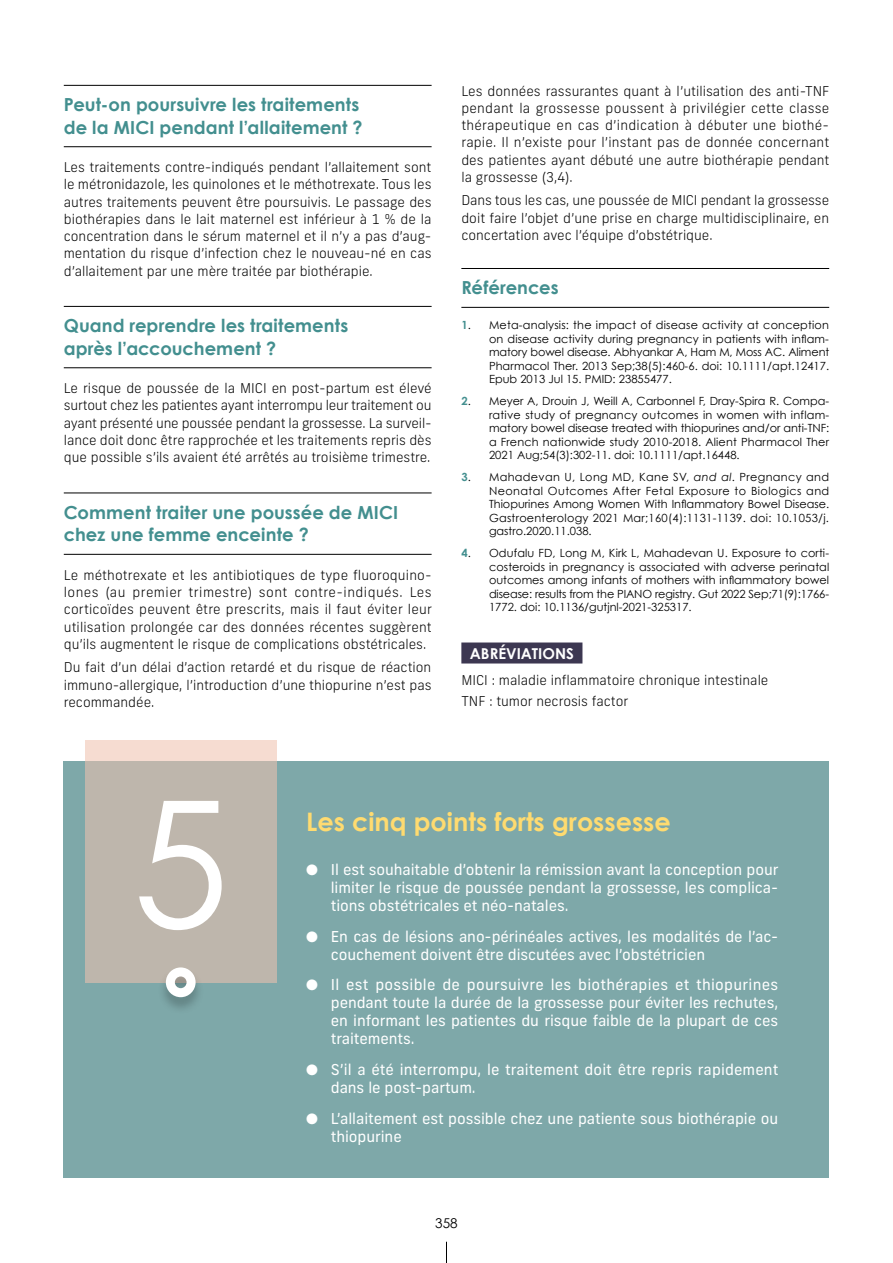
<style>
.page{position:relative;width:893px;height:1263px;background:#fff}
.page>*{position:absolute;margin:0;border:0;box-sizing:border-box;transform-origin:0 0}
.t1{font:175.5px "Century Gothic";color:#fff}
.t2{font:700 25.5px "Century Gothic";color:#ffdb70}
.t3{font:700 18px/22.5px "Century Gothic";letter-spacing:.005em;color:#438f8f}
.t4{font:15px/18px "New Frank";letter-spacing:-.005em;color:#fff}
.t5{font:700 15px "Century Gothic";color:#fff}
.t6{font:300 13.5px/17.2px "New Frank";color:#000;text-align:justify}
.t7{font:13.5px "Century Gothic";color:#000}
.t8{font:11.25px/13.5px "Century Gothic";color:#000;text-align:justify}
.s1{font-weight:700;color:#438f8f}
.s2{font-style:italic}
</style>
<div class="page">
<svg style="left:446px;top:1242px;width:1px;height:21px"></svg>
<hr style="left:64px;top:85px;width:368px;height:1px;background:#000">
<hr style="left:64px;top:146px;width:368px;height:1px;background:#000">
<hr style="left:64px;top:306px;width:368px;height:1px;background:#000">
<hr style="left:64px;top:367px;width:368px;height:1px;background:#000">
<hr style="left:64px;top:493px;width:368px;height:1px;background:#000">
<hr style="left:64px;top:554px;width:368px;height:1px;background:#000">
<hr style="left:461px;top:268px;width:368px;height:1px;background:#000">
<hr style="left:461px;top:307px;width:368px;height:1px;background:#000">
<div style="left:461px;top:642px;width:121px;height:21px;background:#3c3751"></div>
<div style="left:64px;top:761px;width:765px;height:417px;background:#7ea8a9"></div>
<svg style="left:85px;top:740px;width:191px;height:242px;background:#c2b9af"></svg>
<div style="left:157px;top:967px;width:47px;height:47px;background:#000;opacity:.25"></div>
<svg style="left:166px;top:967px;width:30px;height:30px"></svg>
<h3 class="t3" style="left:64px;top:93px;width:300px">Peut-on poursuivre les traitements de la MICI pendant l’allaitement ?</h3>
<p class="t6" style="left:64px;top:159px;width:369px">Les traitements contre-indiqués pendant l’allaitement sont le métronidazole, les quinolones et le méthotrexate. Tous les autres traitements peuvent être poursuivis. Le passage des biothérapies dans le lait maternel est inférieur à 1 % de la concentration dans le sérum maternel et il n’y a pas d’aug&shy;mentation du risque d’infection chez le nouveau-né en cas d’allaitement par une mère traitée par biothérapie.</p>
<h3 class="t3" style="left:64px;top:314px;width:286px">Quand reprendre les traitements après l’accouchement ?</h3>
<p class="t6" style="left:64px;top:380px;width:369px">Le risque de poussée de la MICI en post-partum est élevé surtout chez les patientes ayant interrompu leur traitement ou ayant présenté une poussée pendant la grossesse. La surveil&shy;lance doit donc être rapprochée et les traitements repris dès que possible s’ils avaient été arrêtés au troisième trimestre.</p>
<h3 class="t3" style="left:64px;top:500px;width:336px">Comment traiter une poussée de MICI chez une femme enceinte ?</h3>
<p class="t6" style="left:64px;top:566px;width:370px">Le méthotrexate et les antibiotiques de type fluoroquino&shy;lones (au premier trimestre) sont contre-indiqués. Les corticoïdes peuvent être prescrits, mais il faut éviter leur utilisation prolongée car des données récentes suggèrent qu’ils augmentent le risque de complications obstétricales.</p>
<p class="t6" style="left:64px;top:659px;width:369px">Du fait d’un délai d’action retardé et du risque de réaction immuno-allergique, l’introduction d’une thiopurine n’est pas recommandée.</p>
<p class="t6" style="left:461px;top:82px;width:370px">Les données rassurantes quant à l’utilisation des anti-TNF pendant la grossesse poussent à privilégier cette classe thérapeutique en cas d’indication à débuter une biothé&shy;rapie. Il n’existe pour l’instant pas de donnée concernant des patientes ayant débuté une autre biothérapie pendant la grossesse (3,4).</p>
<p class="t6" style="left:461px;top:192px;width:369px">Dans tous les cas, une poussée de MICI pendant la grossesse doit faire l’objet d’une prise en charge multidisciplinaire, en concertation avec l’équipe d’obstétrique.</p>
<h3 class="t3" style="left:461px;top:276px;width:99px">Références</h3>
<p class="t8" style="left:489px;top:318px;width:342px;text-indent:-28px"><span class="s1">1</span>. Meta-analysis: the impact of disease activity at conception on disease activity during pregnancy in patients with inflam&shy;matory bowel disease. Abhyankar A, Ham M, Moss AC. Aliment Pharmacol Ther. 2013 Sep;38(5):460-6. doi: 10.1111/apt.12417.<br>Epub 2013 Jul 15. PMID: 23855477.</p>
<p class="t8" style="left:489px;top:394px;width:342px;text-indent:-28px"><span class="s1">2</span>. Meyer A, Drouin J, Weill A, Carbonnel F, Dray-Spira R. Compa&shy;rative study of pregnancy outcomes in women with inflam&shy;matory bowel disease treated with thiopurines and/or anti-TNF: a French nationwide study 2010-2018. Alient Pharmacol Ther 2021 Aug;54(3):302-11. doi: 10.1111/apt.16448.</p>
<p class="t8" style="left:489px;top:470px;width:342px;text-indent:-28px"><span class="s1">3</span>. Mahadevan U, Long MD, Kane SV, <span class="s2">and al</span>. Pregnancy and Neonatal Outcomes After Fetal Exposure to Biologics and Thiopurines Among Women With Inflammatory Bowel Disease.<br>Gastroenterology 2021 Mar;160(4):1131-1139. doi: 10.1053/j. gastro.2020.11.038.</p>
<p class="t8" style="left:489px;top:546px;width:342px;text-indent:-28px"><span class="s1">4</span>. Odufalu FD, Long M, Kirk L, Mahadevan U. Exposure to corti&shy;costeroids in pregnancy is associated with adverse perinatal outcomes among infants of mothers with inflammatory bowel disease: results from the PIANO registry. Gut 2022 Sep;71(9):1766- 1772. doi: 10.1136/gutjnl-2021-325317.</p>
<p class="t5" style="left:470px;top:642px;width:106px">ABRÉVIATIONS</p>
<p class="t6" style="left:461px;top:669px;width:309px;line-height:21.5px">MICI : maladie inflammatoire chronique intestinale<br>TNF : tumor necrosis factor</p>
<h1 class="t1" style="left:132px;top:741px;width:99px">5</h1>
<h2 class="t2" style="left:306px;top:803px;width:366px">Les cinq points forts grossesse</h2>
<p class="t4" style="left:331px;top:860px;width:449px;text-align:justify;text-indent:-25px">● Il est souhaitable d’obtenir la rémission avant la conception pour limiter le risque de poussée pendant la grossesse, les complica&shy;tions obstétricales et néo-natales.</p>
<p class="t4" style="left:331px;top:927px;width:449px;text-indent:-25px">● En cas de lésions ano-périnéales actives, les modalités de l’ac&shy;couchement doivent être discutées avec l’obstétricien</p>
<p class="t4" style="left:331px;top:976px;width:449px;text-align:justify;text-indent:-25px">● Il est possible de poursuivre les biothérapies et thiopurines pendant toute la durée de la grossesse pour éviter les rechutes, en informant les patientes du risque faible de la plupart de ces traitements.</p>
<p class="t4" style="left:331px;top:1061px;width:449px;text-indent:-25px">● S’il a été interrompu, le traitement doit être repris rapidement dans le post-partum.</p>
<p class="t4" style="left:331px;top:1109px;width:449px;text-indent:-25px">● L’allaitement est possible chez une patiente sous biothérapie ou thiopurine</p>
<p class="t7" style="left:435px;top:1214px;width:24px">358</p>
</div>
